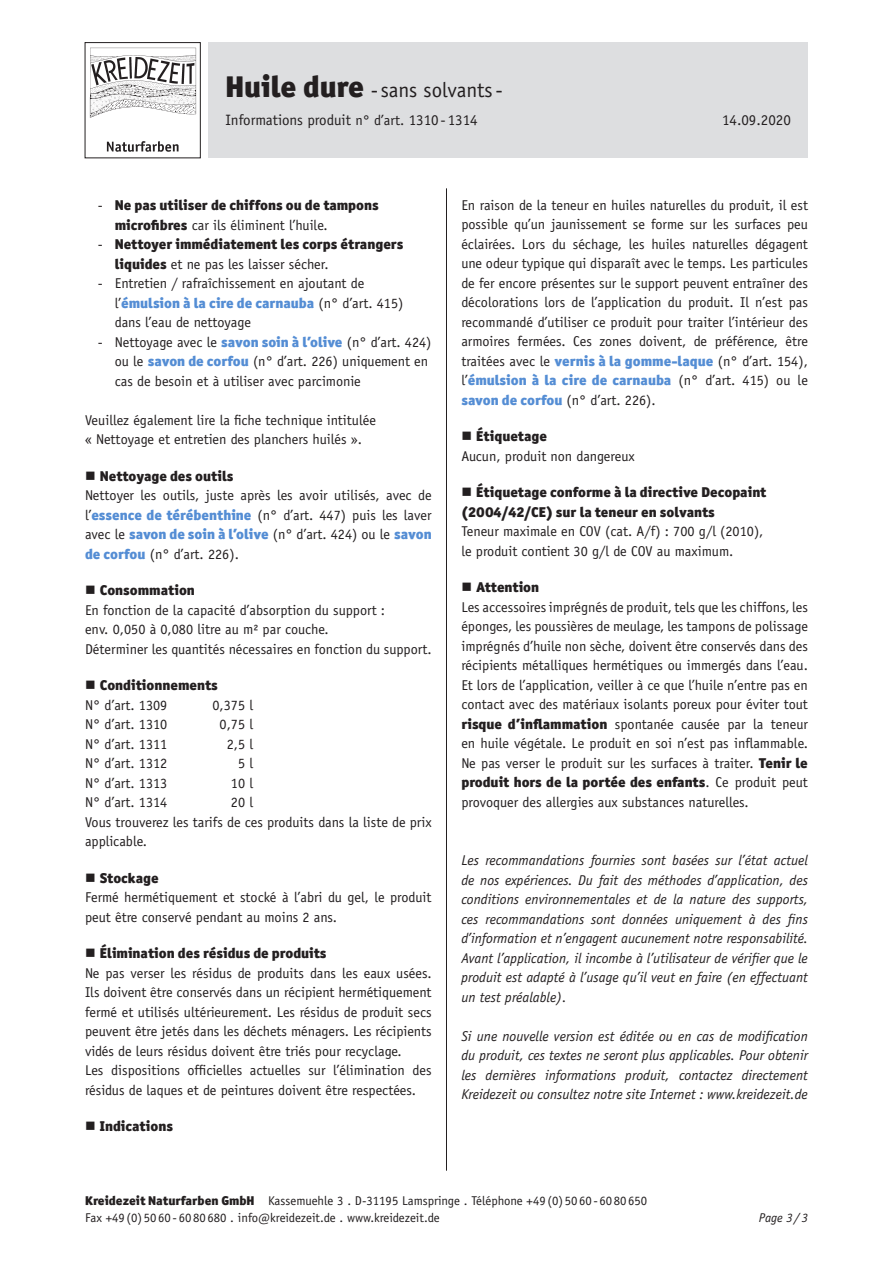
<style>
.page{position:relative;width:893px;height:1263px;background:#fff}
.page>*{position:absolute;margin:0;border:0;box-sizing:border-box;transform-origin:0 0}
.t1{font:21px "Officina Sans Std";color:#231f20}
.t2{font:15px "Officina Sans Std";color:#231f20}
.t3{font:14.25px/19.5px "Officina Sans Std";color:#231f20}
.t4{font:italic 14.25px/19.5px "Officina Sans Std";color:#231f20;text-align:justify}
.t5{font:900 14.25px/19.5px "Officina San ITC";color:#231f20}
.t6{font:900 14.25px "Officina San ITC";color:#548dd4}
.t7{font:12.75px/17.2px "Officina Sans Std";color:#231f20}
.t8{font:italic 12.75px "Officina Sans Std";color:#231f20}
.s1{font-family:"Officina San ITC";font-weight:900;font-size:30px}
.s2{font-size:14.25px}
.s3{font-family:"Officina Sans Std";font-weight:400}
.s4{font-family:"Officina San ITC";font-weight:900}
.s5{font-family:"Officina Sans Std";font-weight:400;color:#231f20}
.s6{font-family:"Officina San ITC";font-weight:900;color:#548dd4}
</style>
<div class="page">
<div style="left:208px;top:43px;width:600px;height:115px;background:#dddee0"></div>
<div style="left:85px;top:42px;width:116px;height:116px;border:1px solid #231f20"></div>
<hr style="left:446px;top:188px;width:1px;height:983px;background:#231f20">
<img style="left:89px;top:47px;width:108px;height:105px">
<h1 class="t1" style="left:225px;top:78px;width:279px"><span class="s1">Huile dure</span> -sans solvants-</h1>
<p class="t2" style="left:225px;top:111px;width:254px">Informations produit <span class="s2">n° d’art.</span> 1310- 1314</p>
<p class="t2" style="left:722px;top:111px;width:70px">14.09.2020</p>
<p class="t5" style="left:98px;top:195px;width:282px"><span class="s3">-</span> Ne pas utiliser de chiffons ou de tampons</p>
<p class="t3" style="left:115px;top:215px;width:214px"><span class="s4">microfibres</span> car ils éliminent l’huile.</p>
<p class="t5" style="left:98px;top:234px;width:307px"><span class="s3">-</span> Nettoyer immédiatement les corps étrangers</p>
<p class="t3" style="left:115px;top:254px;width:215px"><span class="s4">liquides</span> et ne pas les laisser sécher.</p>
<p class="t3" style="left:98px;top:274px;width:268px">- Entretien / rafraîchissement en ajoutant de</p>
<p class="t6" style="left:115px;top:293px;width:290px"><span class="s5">l’</span>émulsion à la cire de carnauba <span class="s5">(n° d’art. 415)</span></p>
<p class="t3" style="left:115px;top:313px;width:138px">dans l’eau de nettoyage</p>
<p class="t3" style="left:115px;top:332px;width:318px;text-indent:-17px">- Nettoyage avec le <span class="s6">savon soin à l’olive</span> (n° d’art. 424) ou le <span class="s6">savon de corfou</span> (n° d’art. 226) uniquement en cas de besoin et à utiliser avec parcimonie</p>
<p class="t3" style="left:85px;top:410px;width:292px">Veuillez également lire la fiche technique intitulée « Nettoyage et entretien des planchers huilés ».</p>
<p class="t5" style="left:100px;top:466px;width:135px">Nettoyage des outils</p>
<p class="t3" style="left:85px;top:486px;width:348px">Nettoyer les outils, juste après les avoir utilisés, avec de l’<span class="s6">essence de térébenthine</span> (n° d’art. 447) puis les laver</p>
<p class="t6" style="left:85px;top:525px;width:348px"><span class="s5">avec le</span> savon de soin à l’olive <span class="s5">(n° d’art. 424) ou le</span> savon</p>
<p class="t3" style="left:85px;top:544px;width:155px"><span class="s6">de corfou</span> (n° d’art. 226).</p>
<p class="t5" style="left:100px;top:580px;width:96px">Consommation</p>
<p class="t3" style="left:85px;top:600px;width:348px">En fonction de la capacité d’absorption du support :<br>env. 0,050 à 0,080 litre au m² par couche.<br>Déterminer les quantités nécessaires en fonction du support.</p>
<p class="t5" style="left:100px;top:675px;width:119px">Conditionnements</p>
<p class="t3" style="left:85px;top:695px;width:84px">N° d’art. 1309</p>
<p class="t3" style="left:212px;top:695px;width:42px">0,375 l</p>
<p class="t3" style="left:85px;top:715px;width:84px">N° d’art. 1310</p>
<p class="t3" style="left:220px;top:715px;width:35px">0,75 l</p>
<p class="t3" style="left:85px;top:734px;width:84px">N° d’art. 1311</p>
<p class="t3" style="left:227px;top:734px;width:28px">2,5 l</p>
<p class="t3" style="left:85px;top:754px;width:84px">N° d’art. 1312</p>
<p class="t3" style="left:238px;top:754px;width:17px">5 l</p>
<p class="t3" style="left:85px;top:773px;width:84px">N° d’art. 1313</p>
<p class="t3" style="left:231px;top:773px;width:24px">10 l</p>
<p class="t3" style="left:85px;top:793px;width:84px">N° d’art. 1314</p>
<p class="t3" style="left:85px;top:793px;width:348px;text-indent:146px">20 l<br>Vous trouverez les tarifs de ces produits dans la liste de prix applicable.</p>
<p class="t5" style="left:100px;top:868px;width:60px">Stockage</p>
<p class="t3" style="left:85px;top:887px;width:348px">Fermé hermétiquement et stocké à l’abri du gel, le produit peut être conservé pendant au moins 2 ans.</p>
<p class="t5" style="left:100px;top:943px;width:228px">Élimination des résidus de produits</p>
<p class="t3" style="left:85px;top:963px;width:348px">Ne pas verser les résidus de produits dans les eaux usées.<br>Ils doivent être conservés dans un récipient hermétiquement fermé et utilisés ultérieurement. Les résidus de produit secs peuvent être jetés dans les déchets ménagers. Les récipients vidés de leurs résidus doivent être triés pour recyclage.<br>Les dispositions officielles actuelles sur l’élimination des résidus de laques et de peintures doivent être respectées.</p>
<p class="t5" style="left:100px;top:1116px;width:75px">Indications</p>
<p class="t3" style="left:461px;top:195px;width:348px;text-align:justify">En raison de la teneur en huiles naturelles du produit, il est possible qu’un jaunissement se forme sur les surfaces peu éclairées. Lors du séchage, les huiles naturelles dégagent une odeur typique qui disparaît avec le temps. Les particules de fer encore présentes sur le support peuvent entraîner des décolorations lors de l’application du produit. Il n’est pas recommandé d’utiliser ce produit pour traiter l’intérieur des armoires fermées. Ces zones doivent, de préférence, être traitées avec le <span class="s6">vernis à la gomme-laque</span> (n° d’art. 154),</p>
<p class="t6" style="left:461px;top:371px;width:348px"><span class="s5">l’</span>émulsion à la cire de carnauba <span class="s5">(n° d’art. 415) ou le</span></p>
<p class="t3" style="left:461px;top:390px;width:196px"><span class="s6">savon de corfou</span> (n° d’art. 226).</p>
<p class="t5" style="left:476px;top:427px;width:72px">Étiquetage</p>
<p class="t3" style="left:461px;top:446px;width:175px">Aucun, produit non dangereux</p>
<p class="t5" style="left:461px;top:483px;width:306px;text-indent:15px">Étiquetage conforme à la directive Decopaint (2004/42/CE) sur la teneur en solvants</p>
<p class="t3" style="left:461px;top:522px;width:304px">Teneur maximale en COV (cat. A/f) : 700 g/l (2010), le produit contient 30 g/l de COV au maximum.</p>
<p class="t5" style="left:476px;top:578px;width:64px">Attention</p>
<p class="t3" style="left:461px;top:597px;width:348px;text-align:justify">Les accessoires imprégnés de produit, tels que les chiffons, les éponges, les poussières de meulage, les tampons de polissage imprégnés d’huile non sèche, doivent être conservés dans des récipients métalliques hermétiques ou immergés dans l’eau.<br>Et lors de l’application, veiller à ce que l’huile n’entre pas en contact avec des matériaux isolants poreux pour éviter tout <span class="s4">risque d’inflammation</span> spontanée causée par la teneur en huile végétale. Le produit en soi n’est pas inflammable.<br>Ne pas verser le produit sur les surfaces à traiter. <span class="s4">Tenir le</span></p>
<p class="t5" style="left:461px;top:772px;width:348px">produit hors de la portée des enfants<span class="s3">. Ce produit peut</span></p>
<p class="t3" style="left:461px;top:792px;width:289px">provoquer des allergies aux substances naturelles.</p>
<p class="t4" style="left:461px;top:851px;width:348px">Les recommandations fournies sont basées sur l’état actuel de nos expériences. Du fait des méthodes d’application, des conditions environnementales et de la nature des supports, ces recommandations sont données uniquement à des fins d’information et n’engagent aucunement notre responsabilité.<br>Avant l’application, il incombe à l’utilisateur de vérifier que le produit est adapté à l’usage qu’il veut en faire (en effectuant un test préalable).</p>
<p class="t4" style="left:461px;top:1026px;width:348px">Si une nouvelle version est éditée ou en cas de modification du produit, ces textes ne seront plus applicables. Pour obtenir les dernières informations produit, contactez directement Kreidezeit ou consultez notre site Internet : www.kreidezeit.de</p>
<p class="t7" style="left:85px;top:1192px;width:564px"><span class="s4">Kreidezeit Naturfarben GmbH</span> Kassemuehle 3 . D-31195 Lamspringe . Téléphone +49 (0) 5060- 60 80 650<br>Fax +49(0) 5060-6080 680 . info@kreidezeit.de . www.kreidezeit.de</p>
<p class="t8" style="left:759px;top:1210px;width:51px">Page 3 / 3</p>
</div>
